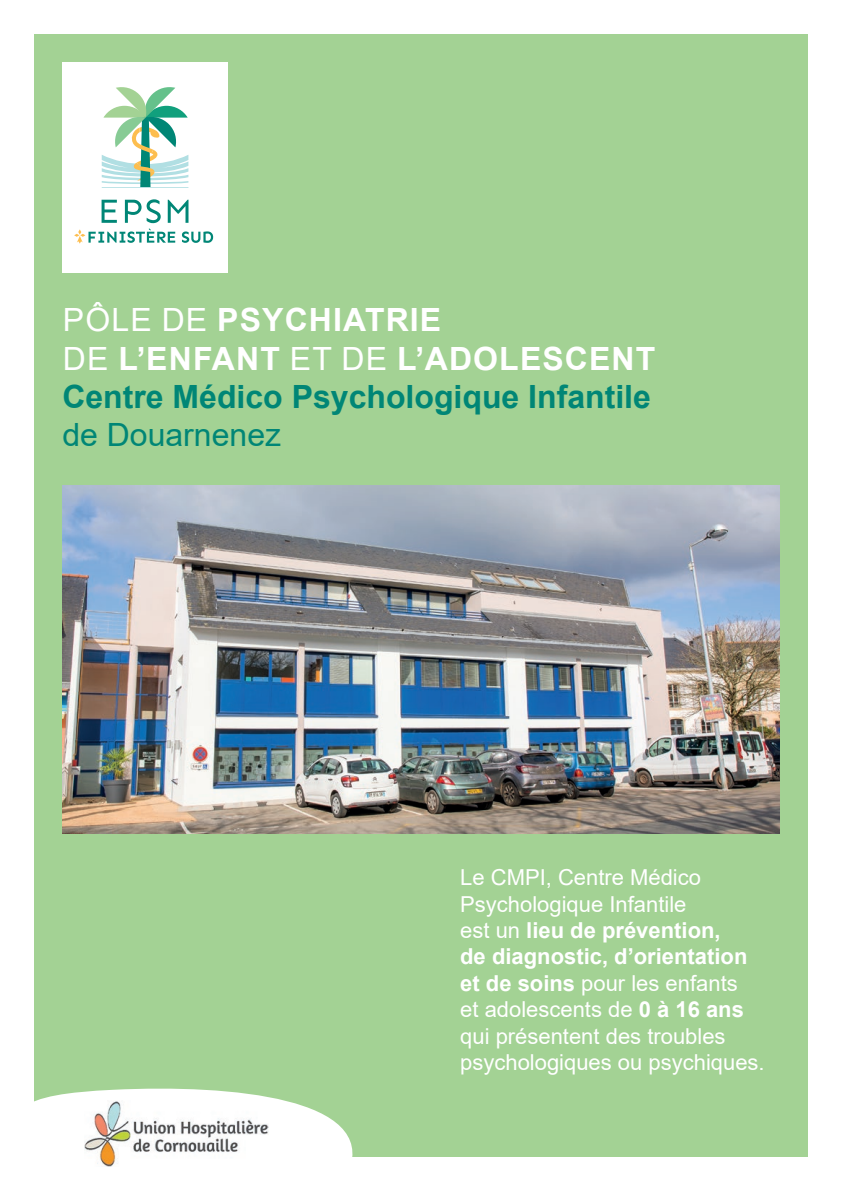
<style>
.page{position:relative;width:842px;height:1191px;background:#fff}
.page>*{position:absolute;margin:0;border:0;box-sizing:border-box;transform-origin:0 0}
.t1{font:700 32px/38.4px "Arial";color:#008676}
.t2{font:32px "Arial";color:#008676}
.t3{font:22px/26.4px "Arial";color:#fff}
.s1{font-weight:400;color:#fff}
.s2{color:#fff}
.s3{font-weight:700}
</style>
<div class="page">
<div style="left:34px;top:34px;width:774px;height:1123px;background:#a3d294"></div>
<svg style="left:34px;top:1088px;width:319px;height:79px;fill:#fff"></svg>
<img style="left:84px;top:1100px;width:184px;height:66px">
<div style="left:62px;top:62px;width:166px;height:211px;background:#fff"></div>
<svg style="left:102px;top:87px;width:86px;height:101px"></svg>
<svg style="left:74px;top:199px;width:139px;height:45px"></svg>
<img style="left:62px;top:486px;width:718px;height:347px">
<h1 class="t1" style="left:62px;top:301px;width:594px"><span class="s1">PÔLE DE</span> <span class="s2">PSYCHIATRIE<br></span><span class="s1">DE</span> <span class="s2">L’ENFANT</span> <span class="s1">ET DE</span> <span class="s2">L’ADOLESCENT<br></span>Centre Médico Psychologique Infantile</h1>
<h1 class="t2" style="left:62px;top:413px;width:220px">de Douarnenez</h1>
<p class="t3" style="left:460px;top:864px;width:306px">Le CMPI, Centre Médico<br>Psychologique Infantile<br>est un <span class="s3">lieu de prévention,<br>de diagnostic, d’orientation et de soins</span> pour les enfants<br>et adolescents de <span class="s3">0 à 16 ans </span>qui présentent des troubles psychologiques ou psychiques.</p>
</div>
